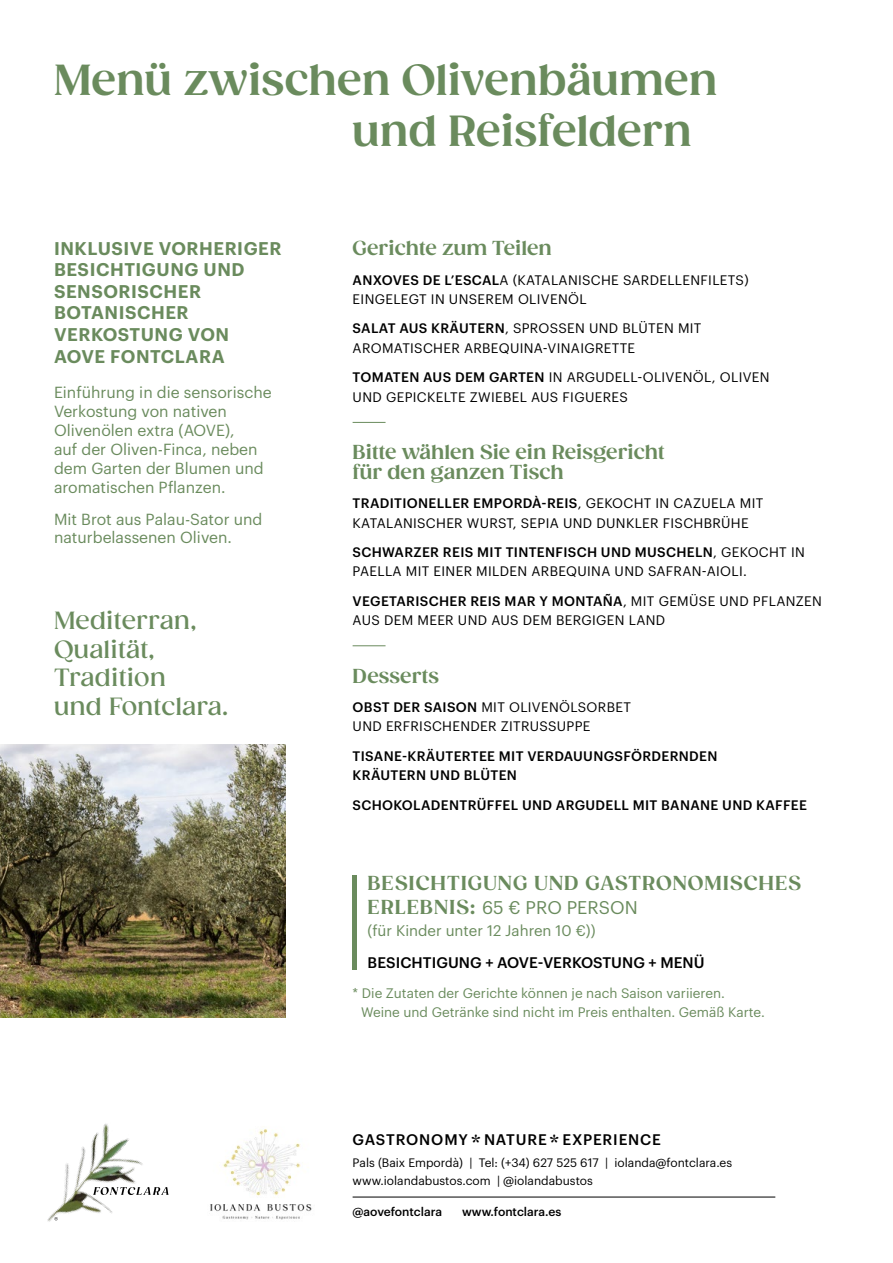
<style>
.page{position:relative;width:893px;height:1263px;background:#fff}
.page>*{position:absolute;margin:0;border:0;box-sizing:border-box;transform-origin:0 0}
.t1{font:700 42px "Gazpacho";color:#6a8b5d}
.t2{font:500 24px/28.8px "Gazpacho";color:#6a8b5d}
.t3{font:700 19.5px/19.5px "Gazpacho";color:#6a8b5d}
.t4{font:700 19.5px "Gazpacho";letter-spacing:.05em;color:#6a8b5d}
.t5{font:600 18px/21.6px "Graphik";letter-spacing:.03em;color:#6a8b5d}
.t6{font:18px "Graphik";letter-spacing:.005em;color:#6a8b5d}
.t7{font:15.75px/18.9px "Graphik";color:#6a8b5d}
.t8{font:500 15px "Graphik";letter-spacing:.005em;color:#000}
.t9{font:15px "Graphik";color:#6a8b5d}
.t10{font:500 15px "Graphik";letter-spacing:.05em;color:#000}
.t11{font:13.5px/19.5px "Graphik";letter-spacing:.025em;color:#000}
.t12{font:500 13.5px/19.5px "Graphik";letter-spacing:.025em;color:#000}
.t13{font:13.5px/19.4px "Graphik";color:#6a8b5d}
.t14{font:12px/18px "Graphik";color:#000}
.t15{font:500 12px "Graphik";color:#000}
.s1{font-weight:500}
.s2{font-family:"Gazpacho";font-weight:700;font-size:19.5px}
.s3{font-family:"Gazpacho";font-weight:700;font-size:21px}
</style>
<div class="page">
<hr style="left:353px;top:645px;width:33px;height:1px;background:#6a8b5d">
<hr style="left:353px;top:422px;width:33px;height:1px;background:#6a8b5d">
<hr style="left:353px;top:875px;width:4px;height:94px;background:#6a8b5d">
<img style="left:0;top:744px;width:285px;height:273px">
<hr style="left:353px;top:1197px;width:422px;height:1px;background:#000">
<img style="left:210px;top:1129px;width:102px;height:91px">
<svg style="left:163px;top:1187px;width:6px;height:8px"></svg>
<img style="left:47px;top:1123px;width:116px;height:99px">
<h1 class="t1" style="left:54px;top:55px;width:665px">Menü zwischen Olivenbäumen</h1>
<h3 class="t5" style="left:54px;top:236px;width:229px">INKLUSIVE VORHERIGER<br>BESICHTIGUNG UND<br>SENSORISCHER<br>BOTANISCHER<br>VERKOSTUNG VON<br>AOVE FONTCLARA</h3>
<p class="t7" style="left:54px;top:382px;width:219px">Einführung in die sensorische<br>Verkostung von nativen<br>Olivenölen extra (AOVE),<br>auf der Oliven-Finca, neben dem Garten der Blumen und aromatischen Pflanzen.</p>
<p class="t7" style="left:54px;top:508px;width:210px">Mit Brot aus Palau-Sator und naturbelassenen Oliven.</p>
<h2 class="t2" style="left:54px;top:606px;width:176px">Mediterran,<br>Qualität,<br>Tradition<br>und Fontclara.</h2>
<h1 class="t1" style="left:353px;top:105px;width:341px">und Reisfeldern</h1>
<h3 class="t3" style="left:353px;top:239px;width:201px">Gerichte zum Teilen</h3>
<p class="t11" style="left:353px;top:269px;width:398px"><span class="s1">ANXOVES DE L’ESCAL</span>A (KATALANISCHE SARDELLENFILETS)<br>EINGELEGT IN UNSEREM OLIVENÖL</p>
<p class="t11" style="left:353px;top:318px;width:350px"><span class="s1">SALAT AUS KRÄUTERN</span>, SPROSSEN UND BLÜTEN MIT<br>AROMATISCHER ARBEQUINA-VINAIGRETTE</p>
<p class="t11" style="left:353px;top:366px;width:419px"><span class="s1">TOMATEN AUS DEM GARTEN</span> IN ARGUDELL-OLIVENÖL, OLIVEN<br>UND GEPICKELTE ZWIEBEL AUS FIGUERES</p>
<h3 class="t3" style="left:353px;top:443px;width:314px">Bitte wählen Sie ein Reisgericht für den ganzen Tisch</h3>
<p class="t11" style="left:353px;top:492px;width:412px"><span class="s1">TRADITIONELLER EMPORDÀ-REIS</span>, GEKOCHT IN CAZUELA MIT<br>KATALANISCHER WURST, SEPIA UND DUNKLER FISCHBRÜHE</p>
<p class="t11" style="left:353px;top:541px;width:454px"><span class="s1">SCHWARZER REIS MIT TINTENFISCH UND MUSCHELN</span>, GEKOCHT IN<br>PAELLA MIT EINER MILDEN ARBEQUINA UND SAFRAN-AIOLI.</p>
<p class="t11" style="left:353px;top:590px;width:471px"><span class="s1">VEGETARISCHER REIS MAR Y MONTAÑA</span>, MIT GEMÜSE UND PFLANZEN<br>AUS DEM MEER UND AUS DEM BERGIGEN LAND</p>
<h3 class="t3" style="left:353px;top:666px;width:88px">Desserts</h3>
<p class="t11" style="left:353px;top:696px;width:280px"><span class="s1">OBST DER SAISON</span> MIT OLIVENÖLSORBET<br>UND ERFRISCHENDER ZITRUSSUPPE</p>
<p class="t12" style="left:353px;top:745px;width:366px">TISANE-KRÄUTERTEE MIT VERDAUUNGSFÖRDERNDEN<br>KRÄUTERN UND BLÜTEN</p>
<p class="t12" style="left:353px;top:794px;width:456px">SCHOKOLADENTRÜFFEL UND ARGUDELL MIT BANANE UND KAFFEE</p>
<h3 class="t4" style="left:368px;top:872px;width:435px">BESICHTIGUNG UND GASTRONOMISCHES</h3>
<h3 class="t6" style="left:368px;top:894px;width:272px"><span class="s2">ERLEBNIS:</span> 65 € PRO PERSON</h3>
<p class="t9" style="left:368px;top:919px;width:229px">(für Kinder unter 12 Jahren 10 €))</p>
<p class="t8" style="left:368px;top:951px;width:339px">BESICHTIGUNG + AOVE-VERKOSTUNG + MENÜ</p>
<p class="t13" style="left:361px;top:982px;width:405px;text-indent:-9px">* Die Zutaten der Gerichte können je nach Saison variieren.<br>Weine und Getränke sind nicht im Preis enthalten. Gemäß Karte.</p>
<p class="t10" style="left:353px;top:1128px;width:310px">GASTRONOMY <span class="s3">*</span> NATURE <span class="s3">*</span> EXPERIENCE</p>
<p class="t14" style="left:353px;top:1153px;width:381px">Pals (Baix Empordà) | Tel: (+34) 627 525 617 | iolanda@fontclara.es www.iolandabustos.com | @iolandabustos</p>
<p class="t15" style="left:353px;top:1202px;width:91px">@aovefontclara</p>
<p class="t15" style="left:462px;top:1202px;width:101px">www.fontclara.es</p>
</div>
